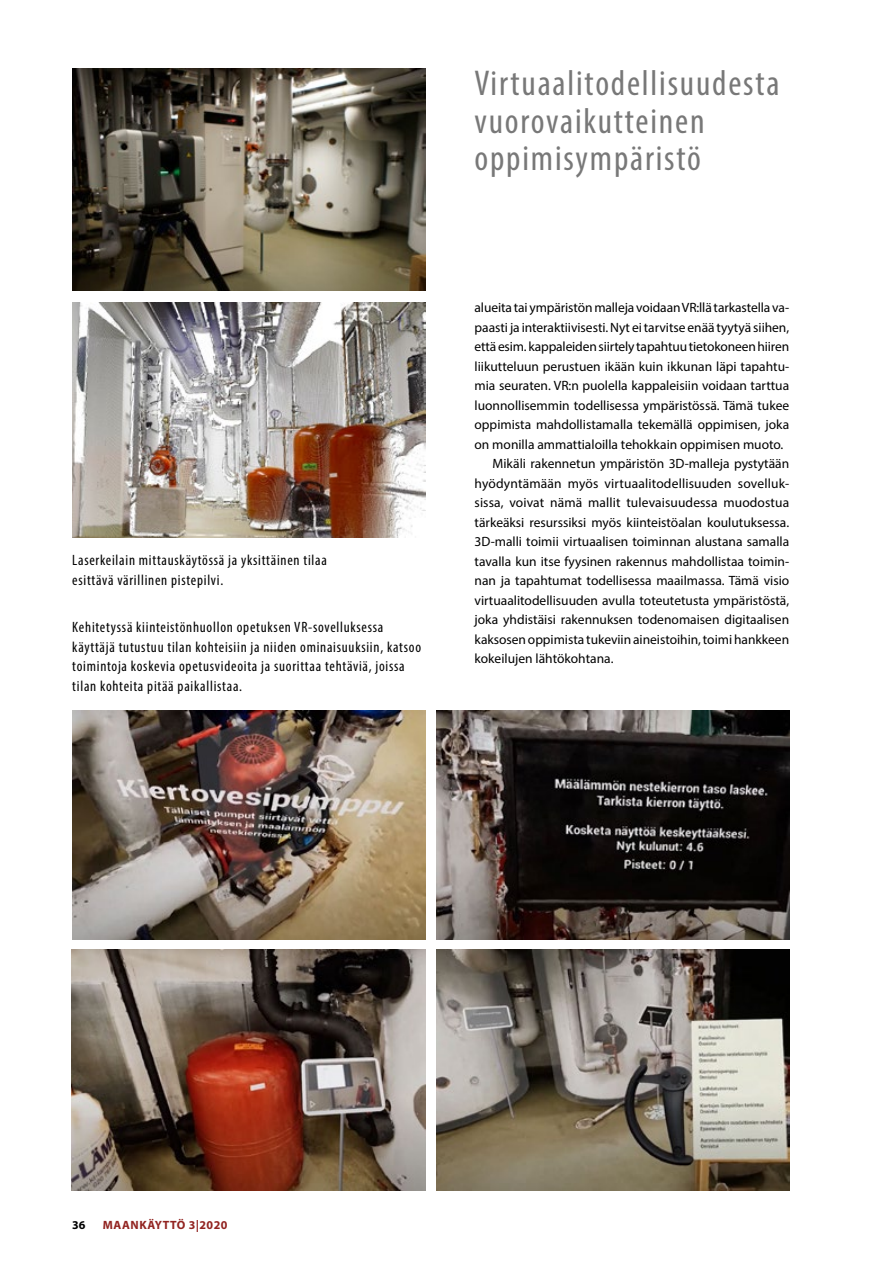
<style>
.page{position:relative;width:893px;height:1263px;background:#fff}
.page>*{position:absolute;margin:0;border:0;box-sizing:border-box;transform-origin:0 0}
.t1{font:condensed 36px/37.5px "Myriad Pro";letter-spacing:.05em;color:#787878}
.t2{font:condensed 15px/19.5px "Myriad Pro";letter-spacing:.05em;color:#000}
.t3{font:13.5px "Myriad Pro";color:#000}
.t4{font:700 12px "Myriad Pro";letter-spacing:.05em;color:#922421}
.t5{font:700 12px "Myriad Pro";color:#000}
</style>
<div class="page">
<img style="left:71px;top:949px;width:354px;height:241px">
<img style="left:72px;top:710px;width:353px;height:229px">
<img style="left:436px;top:949px;width:353px;height:242px">
<img style="left:436px;top:710px;width:353px;height:229px">
<img style="left:72px;top:68px;width:353px;height:222px">
<img style="left:72px;top:302px;width:353px;height:236px">
<p class="t2" style="left:72px;top:551px;width:256px">Laserkeilain mittauskäytössä ja yksittäinen tilaa esittävä värillinen pistepilvi.</p>
<p class="t2" style="left:72px;top:617px;width:350px">Kehitetyssä kiinteistönhuollon opetuksen VR-sovelluksessa käyttäjä tutustuu tilan kohteisiin ja niiden ominaisuuksiin, katsoo toimintoja koskevia opetusvideoita ja suorittaa tehtäviä, joissa tilan kohteita pitää paikallistaa.</p>
<h1 class="t1" style="left:475px;top:64px;width:306px">Virtuaalitodellisuudesta vuorovaikutteinen oppimisympäristö</h1>
<p class="t3" style="left:475px;top:299px;width:316px">alueita tai ympäristön malleja voidaan VR:llä tarkastella va-</p>
<p class="t3" style="left:475px;top:319px;width:316px">paasti ja interaktiivisesti. Nyt ei tarvitse enää tyytyä siihen,</p>
<p class="t3" style="left:475px;top:338px;width:316px">että esim. kappaleiden siirtely tapahtuu tietokoneen hiiren</p>
<p class="t3" style="left:475px;top:358px;width:316px">liikutteluun perustuen ikään kuin ikkunan läpi tapahtu-</p>
<p class="t3" style="left:475px;top:377px;width:316px">mia seuraten. VR:n puolella kappaleisiin voidaan tarttua</p>
<p class="t3" style="left:475px;top:397px;width:316px">luonnollisemmin todellisessa ympäristössä. Tämä tukee</p>
<p class="t3" style="left:475px;top:416px;width:316px">oppimista mahdollistamalla tekemällä oppimisen, joka</p>
<p class="t3" style="left:475px;top:436px;width:310px">on monilla ammattialoilla tehokkain oppimisen muoto.</p>
<p class="t3" style="left:492px;top:455px;width:298px">Mikäli rakennetun ympäristön 3D-malleja pystytään</p>
<p class="t3" style="left:475px;top:475px;width:316px">hyödyntämään myös virtuaalitodellisuuden sovelluk-</p>
<p class="t3" style="left:475px;top:494px;width:316px">sissa, voivat nämä mallit tulevaisuudessa muodostua</p>
<p class="t3" style="left:475px;top:514px;width:316px">tärkeäksi resurssiksi myös kiinteistöalan koulutuksessa.</p>
<p class="t3" style="left:475px;top:533px;width:316px">3D-malli toimii virtuaalisen toiminnan alustana samalla</p>
<p class="t3" style="left:475px;top:553px;width:316px">tavalla kun itse fyysinen rakennus mahdollistaa toimin-</p>
<p class="t3" style="left:475px;top:572px;width:316px">nan ja tapahtumat todellisessa maailmassa. Tämä visio</p>
<p class="t3" style="left:475px;top:592px;width:316px">virtuaalitodellisuuden avulla toteutetusta ympäristöstä,</p>
<p class="t3" style="left:475px;top:611px;width:316px">joka yhdistäisi rakennuksen todenomaisen digitaalisen</p>
<p class="t3" style="left:475px;top:631px;width:316px">kaksosen oppimista tukeviin aineistoihin, toimi hankkeen</p>
<p class="t3" style="left:475px;top:650px;width:140px">kokeilujen lähtökohtana.</p>
<p class="t5" style="left:72px;top:1217px;width:15px">36</p>
<p class="t4" style="left:103px;top:1217px;width:126px">MAANKÄYTTÖ 3|2020</p>
</div>
